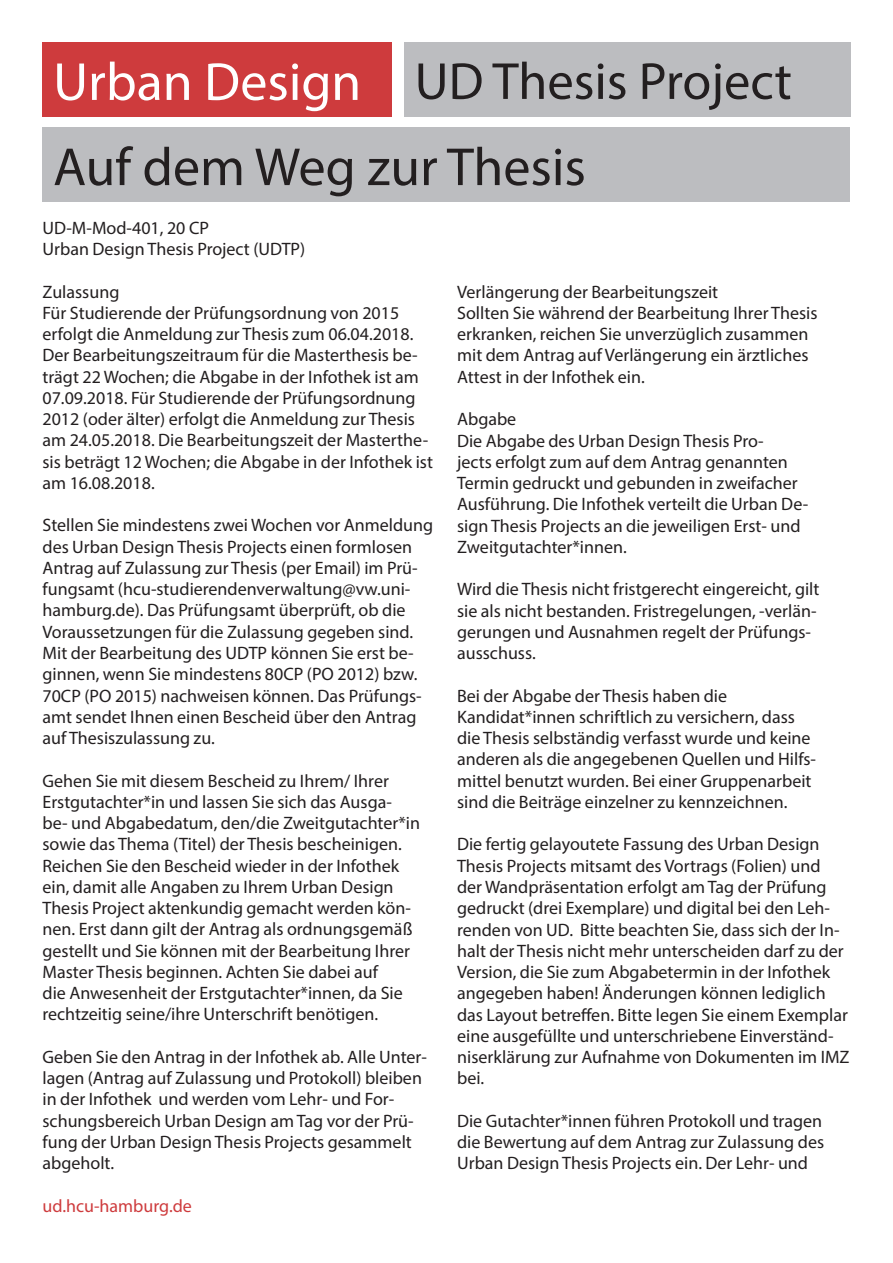
<style>
.page{position:relative;width:893px;height:1263px;background:#fff}
.page>*{position:absolute;margin:0;border:0;box-sizing:border-box;transform-origin:0 0}
.t1{font:54px "Myriad Pro";color:#231f20}
.t2{font:54px "Myriad Pro";color:#fff}
.t3{font:52.5px "Myriad Pro";color:#231f20}
.t4{font:18px/21.3px "Myriad Pro";color:#231f20}
.t5{font:18px "Myriad Pro";color:#ce3b3d}
</style>
<div class="page">
<div style="left:404px;top:43px;width:446px;height:74px;background:#bcbdc0"></div>
<div style="left:43px;top:42px;width:349px;height:75px;background:#ce3b3d"></div>
<div style="left:43px;top:128px;width:807px;height:74px;background:#bcbdc0"></div>
<h1 class="t2" style="left:53px;top:49px;width:310px">Urban Design</h1>
<h1 class="t1" style="left:53px;top:134px;width:534px">Auf dem Weg zur Thesis</h1>
<h2 class="t3" style="left:415px;top:49px;width:379px">UD Thesis Project</h2>
<p class="t4" style="left:43px;top:217px;width:264px">UD-M-Mod-401, 20 CP<br>Urban Design Thesis Project (UDTP)</p>
<p class="t4" style="left:43px;top:281px;width:392px">Zulassung<br>Für Studierende der Prüfungsordnung von 2015 erfolgt die Anmeldung zur Thesis zum 06.04.2018.<br>Der Bearbeitungszeitraum für die Masterthesis be&shy;trägt 22 Wochen; die Abgabe in der Infothek ist am 07.09.2018. Für Studierende der Prüfungsordnung 2012 (oder älter) erfolgt die Anmeldung zur Thesis am 24.05.2018. Die Bearbeitungszeit der Masterthe&shy;sis beträgt 12 Wochen; die Abgabe in der Infothek ist am 16.08.2018.</p>
<p class="t4" style="left:43px;top:514px;width:392px">Stellen Sie mindestens zwei Wochen vor Anmeldung des Urban Design Thesis Projects einen formlosen Antrag auf Zulassung zur Thesis (per Email) im Prü&shy;fungsamt (hcu-studierendenverwaltung@vw.uni&shy;hamburg.de). Das Prüfungsamt überprüft, ob die Voraussetzungen für die Zulassung gegeben sind.<br>Mit der Bearbeitung des UDTP können Sie erst be&shy;ginnen, wenn Sie mindestens 80CP (PO 2012) bzw.<br>70CP (PO 2015) nachweisen können. Das Prüfungs&shy;amt sendet Ihnen einen Bescheid über den Antrag auf Thesiszulassung zu.</p>
<p class="t4" style="left:43px;top:770px;width:379px">Gehen Sie mit diesem Bescheid zu Ihrem/ Ihrer Erstgutachter*in und lassen Sie sich das Ausga&shy;be- und Abgabedatum, den/die Zweitgutachter*in sowie das Thema (Titel) der Thesis bescheinigen.<br>Reichen Sie den Bescheid wieder in der Infothek ein, damit alle Angaben zu Ihrem Urban Design Thesis Project aktenkundig gemacht werden kön&shy;nen. Erst dann gilt der Antrag als ordnungsgemäß gestellt und Sie können mit der Bearbeitung Ihrer Master Thesis beginnen. Achten Sie dabei auf<br>die Anwesenheit der Erstgutachter*innen, da Sie rechtzeitig seine/ihre Unterschrift benötigen.</p>
<p class="t4" style="left:43px;top:1046px;width:386px">Geben Sie den Antrag in der Infothek ab. Alle Unter&shy;lagen (Antrag auf Zulassung und Protokoll) bleiben in der Infothek und werden vom Lehr- und For&shy;schungsbereich Urban Design am Tag vor der Prü&shy;fung der Urban Design Thesis Projects gesammelt abgeholt.</p>
<p class="t5" style="left:43px;top:1195px;width:151px">ud.hcu-hamburg.de</p>
<p class="t4" style="left:457px;top:281px;width:362px">Verlängerung der Bearbeitungszeit<br>Sollten Sie während der Bearbeitung Ihrer Thesis erkranken, reichen Sie unverzüglich zusammen mit dem Antrag auf Verlängerung ein ärztliches Attest in der Infothek ein.</p>
<p class="t4" style="left:457px;top:408px;width:353px">Abgabe<br>Die Abgabe des Urban Design Thesis Pro-<br>jects erfolgt zum auf dem Antrag genannten Termin gedruckt und gebunden in zweifacher Ausführung. Die Infothek verteilt die Urban De&shy;sign Thesis Projects an die jeweiligen Erst- und Zweitgutachter*innen.</p>
<p class="t4" style="left:457px;top:578px;width:364px">Wird die Thesis nicht fristgerecht eingereicht, gilt sie als nicht bestanden. Fristregelungen, -verlän&shy;gerungen und Ausnahmen regelt der Prüfungs&shy;ausschuss.</p>
<p class="t4" style="left:457px;top:685px;width:360px">Bei der Abgabe der Thesis haben die Kandidat*innen schriftlich zu versichern, dass die Thesis selbständig verfasst wurde und keine anderen als die angegebenen Quellen und Hilfs&shy;mittel benutzt wurden. Bei einer Gruppenarbeit sind die Beiträge einzelner zu kennzeichnen.</p>
<p class="t4" style="left:457px;top:833px;width:394px">Die fertig gelayoutete Fassung des Urban Design Thesis Projects mitsamt des Vortrags (Folien) und der Wandpräsentation erfolgt am Tag der Prüfung gedruckt (drei Exemplare) und digital bei den Leh&shy;renden von UD. Bitte beachten Sie, dass sich der In&shy;halt der Thesis nicht mehr unterscheiden darf zu der Version, die Sie zum Abgabetermin in der Infothek angegeben haben! Änderungen können lediglich das Layout betreffen. Bitte legen Sie einem Exemplar eine ausgefüllte und unterschriebene Einverständ&shy;niserklärung zur Aufnahme von Dokumenten im IMZ bei.</p>
<p class="t4" style="left:457px;top:1110px;width:368px;text-align:justify">Die Gutachter*innen führen Protokoll und tragen die Bewertung auf dem Antrag zur Zulassung des Urban Design Thesis Projects ein. Der Lehr- und</p>
</div>
